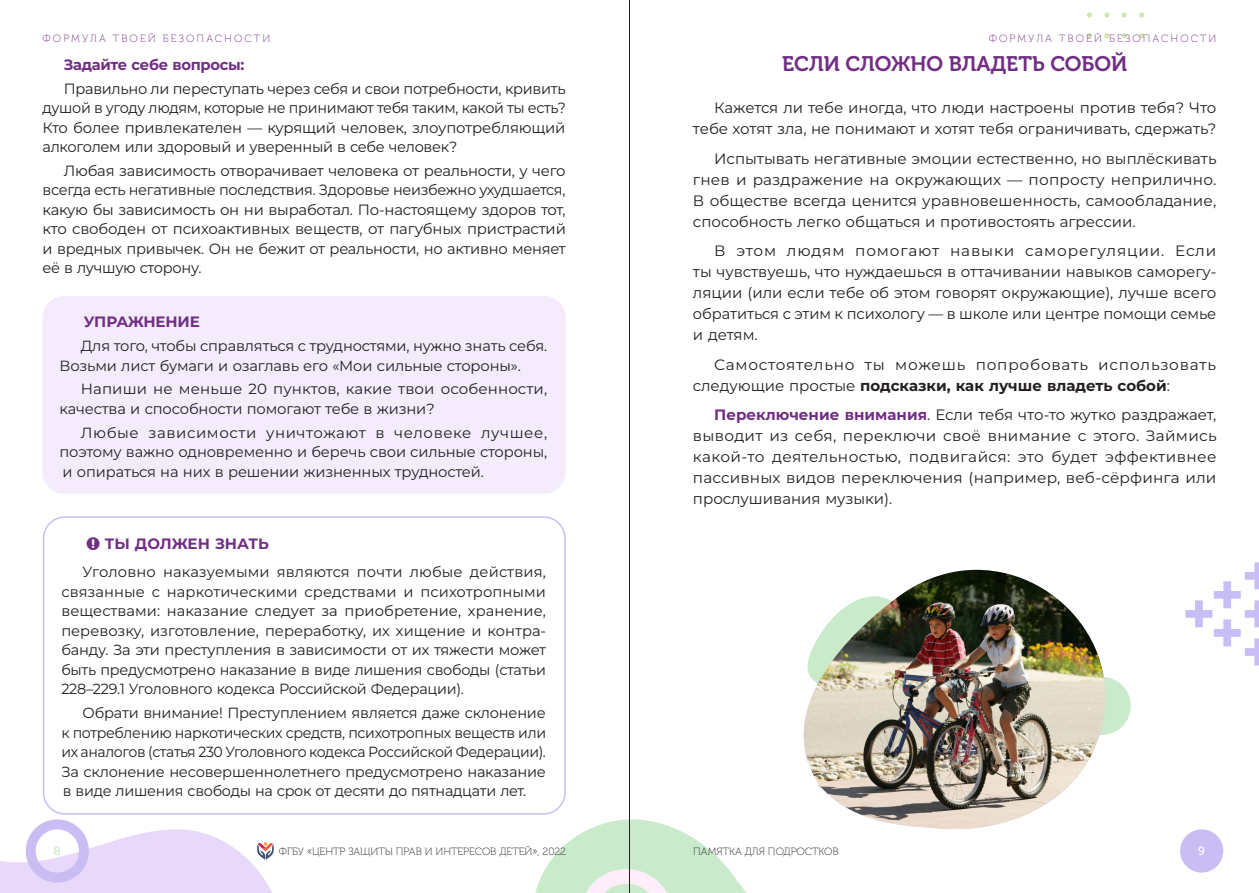
<style>
.page{position:relative;width:1259px;height:893px;background:#fff}
.page>*{position:absolute;margin:0;border:0;box-sizing:border-box;transform-origin:0 0}
.heading_2{font:21px "Museo Cyrl 700";color:#712e83}
.Main{font:15px/21px "Montserrat";color:#231f20;text-align:justify}
.Main-2{font:15px/21px "Montserrat";letter-spacing:.05em;color:#231f20}
.Subheader{font:700 15px "Montserrat";letter-spacing:-.02em;color:#712e83}
.Subheader-2{font:700 15px "Montserrat";color:#712e83}
.Main-3{font:14.85px/19.5px "Montserrat";letter-spacing:-.02em;color:#231f20;text-align:justify}
.Main-4{font:14.7px/19.5px "Montserrat";letter-spacing:-.01em;color:#231f20;text-align:justify}
.t1{font:12px "Museo Cyrl 500";color:#c9eacb}
.t2{font:12px "Museo Cyrl 500";color:#fff}
.t3{font:10.5px "Museo Cyrl 100";color:#231f20}
.t4{font:10.5px "Museo Cyrl 100";letter-spacing:.2em;color:#712e83}
.s1{font-weight:700}
.s2{font-weight:700;color:#712e83}
</style>
<div class="page">
<svg style="left:535px;top:810px;width:211px;height:83px"></svg>
<svg style="left:0;top:695px;width:272px;height:198px"></svg>
<svg style="left:1185px;top:562px;width:74px;height:103px"></svg>
<svg style="left:1139px;top:33px;width:5px;height:5px"></svg>
<svg style="left:1139px;top:12px;width:5px;height:6px"></svg>
<svg style="left:1121px;top:33px;width:5px;height:5px"></svg>
<svg style="left:1121px;top:12px;width:5px;height:6px"></svg>
<svg style="left:1104px;top:33px;width:5px;height:5px"></svg>
<svg style="left:1104px;top:12px;width:5px;height:6px"></svg>
<svg style="left:1087px;top:33px;width:5px;height:5px"></svg>
<svg style="left:1087px;top:12px;width:5px;height:6px"></svg>
<div style="left:1180px;top:829px;width:43px;height:44px;background:#cabdf3;border-radius:50%"></div>
<svg style="left:26px;top:819px;width:63px;height:63px"></svg>
<hr style="left:629px;top:0;width:1px;height:893px;background:#231f20">
<svg style="left:257px;top:842px;width:17px;height:18px"></svg>
<svg style="left:971px;top:569px;width:160px;height:165px"></svg>
<img style="left:803px;top:570px;width:308px;height:259px">
<div style="left:43px;top:296px;width:523px;height:198px;background:#f4ecfc;border-radius:21px"></div>
<div style="left:43px;top:516px;width:523px;height:299px;border:2px solid #c9bdf5;border-radius:21px"></div>
<p class="t4" style="left:43px;top:33px;width:229px">ФОРМУЛА ТВОЕЙ БЕЗОПАСНОСТИ</p>
<p class="t4" style="left:988px;top:33px;width:229px">ФОРМУЛА ТВОЕЙ БЕЗОПАСНОСТИ</p>
<p class="Subheader" style="left:64px;top:54px;width:182px">Задайте себе вопросы:</p>
<p class="Main-3" style="left:43px;top:78px;width:525px;text-indent:21px">Правильно ли переступать через себя и свои потребности, кривить душой в угоду людям, которые не принимают тебя таким, какой ты есть?<br>Кто более привлекателен — курящий человек, злоупотребляющий алкоголем или здоровый и уверенный в себе человек?</p>
<p class="Main-3" style="left:43px;top:160px;width:525px;text-indent:21px">Любая зависимость отворачивает человека от реальности, у чего всегда есть негативные последствия. Здоровье неизбежно ухудшается, какую бы зависимость он ни выработал. По-настоящему здоров тот, кто свободен от психоактивных веществ, от пагубных пристрастий и вредных привычек. Он не бежит от реальности, но активно меняет её в лучшую сторону.</p>
<p class="heading_2" style="left:782px;top:52px;width:347px">ЕСЛИ СЛОЖНО ВЛАДЕТЬ СОБОЙ</p>
<p class="Main" style="left:693px;top:97px;width:525px;text-align:right">Кажется ли тебе иногда, что люди настроены против тебя? Что тебе хотят зла, не понимают и хотят тебя ограничивать, сдержать?</p>
<p class="Main" style="left:693px;top:148px;width:525px;text-indent:21px">Испытывать негативные эмоции естественно, но выплёскивать гнев и раздражение на окружающих — попросту неприлично.<br>В обществе всегда ценится уравновешенность, самообладание, способность легко общаться и противостоять агрессии.</p>
<p class="Main" style="left:693px;top:240px;width:525px;text-indent:21px">В этом людям помогают навыки саморегуляции. Если ты чувствуешь, что нуждаешься в оттачивании навыков саморегу&shy;ляции (или если тебе об этом говорят окружающие), лучше всего обратиться с этим к психологу — в школе или центре помощи семье и детям.</p>
<p class="Main-2" style="left:693px;top:354px;width:525px;text-indent:21px">Самостоятельно ты можешь попробовать использовать следующие простые <span class="s1">подсказки, как лучше владеть собой</span>:</p>
<p class="Main" style="left:693px;top:404px;width:525px;text-indent:21px"><span class="s2">Переключение внимания</span>. Если тебя что-то жутко раздражает, выводит из себя, переключи своё внимание с этого. Займись какой-то деятельностью, подвигайся: это будет эффективнее пассивных видов переключения (например, веб-сёрфинга или прослушивания музыки).</p>
<p class="Subheader" style="left:84px;top:312px;width:117px">УПРАЖНЕНИЕ</p>
<p class="Main-4" style="left:60px;top:336px;width:489px;text-indent:21px">Для того, чтобы справляться с трудностями, нужно знать себя.<br>Возьми лист бумаги и озаглавь его «Мои сильные стороны».</p>
<p class="Main-4" style="left:60px;top:379px;width:489px;text-indent:21px">Напиши не меньше 20 пунктов, какие твои особенности, качества и способности помогают тебе в жизни?</p>
<p class="Main-4" style="left:60px;top:422px;width:489px;text-indent:21px">Любые зависимости уничтожают в человеке лучшее, поэтому важно одновременно и беречь свои сильные стороны, и опираться на них в решении жизненных трудностей.</p>
<p class="Subheader-2" style="left:87px;top:534px;width:184px">■ ТЫ ДОЛЖЕН ЗНАТЬ</p>
<p class="Main-4" style="left:61px;top:562px;width:486px;text-indent:21px">Уголовно наказуемыми являются почти любые действия, связанные с наркотическими средствами и психотропными веществами: наказание следует за приобретение, хранение, перевозку, изготовление, переработку, их хищение и контра&shy;банду. За эти преступления в зависимости от их тяжести может быть предусмотрено наказание в виде лишения свободы (статьи 228–229.1 Уголовного кодекса Российской Федерации).</p>
<p class="Main-4" style="left:61px;top:703px;width:486px;text-indent:21px">Обрати внимание! Преступлением является даже склонение к потреблению наркотических средств, психотропных веществ или их аналогов (статья 230 Уголовного кодекса Российской Федерации).<br>За склонение несовершеннолетнего предусмотрено наказание в виде лишения свободы на срок от десяти до пятнадцати лет.</p>
<p class="t1" style="left:54px;top:845px;width:8px">8</p>
<p class="t3" style="left:279px;top:846px;width:289px">ФГБУ «ЦЕНТР ЗАЩИТЫ ПРАВ И ИНТЕРЕСОВ ДЕТЕЙ», 2022</p>
<p class="t3" style="left:693px;top:846px;width:147px">ПАМЯТКА ДЛЯ ПОДРОСТКОВ</p>
<p class="t2" style="left:1198px;top:845px;width:8px">9</p>
</div>
